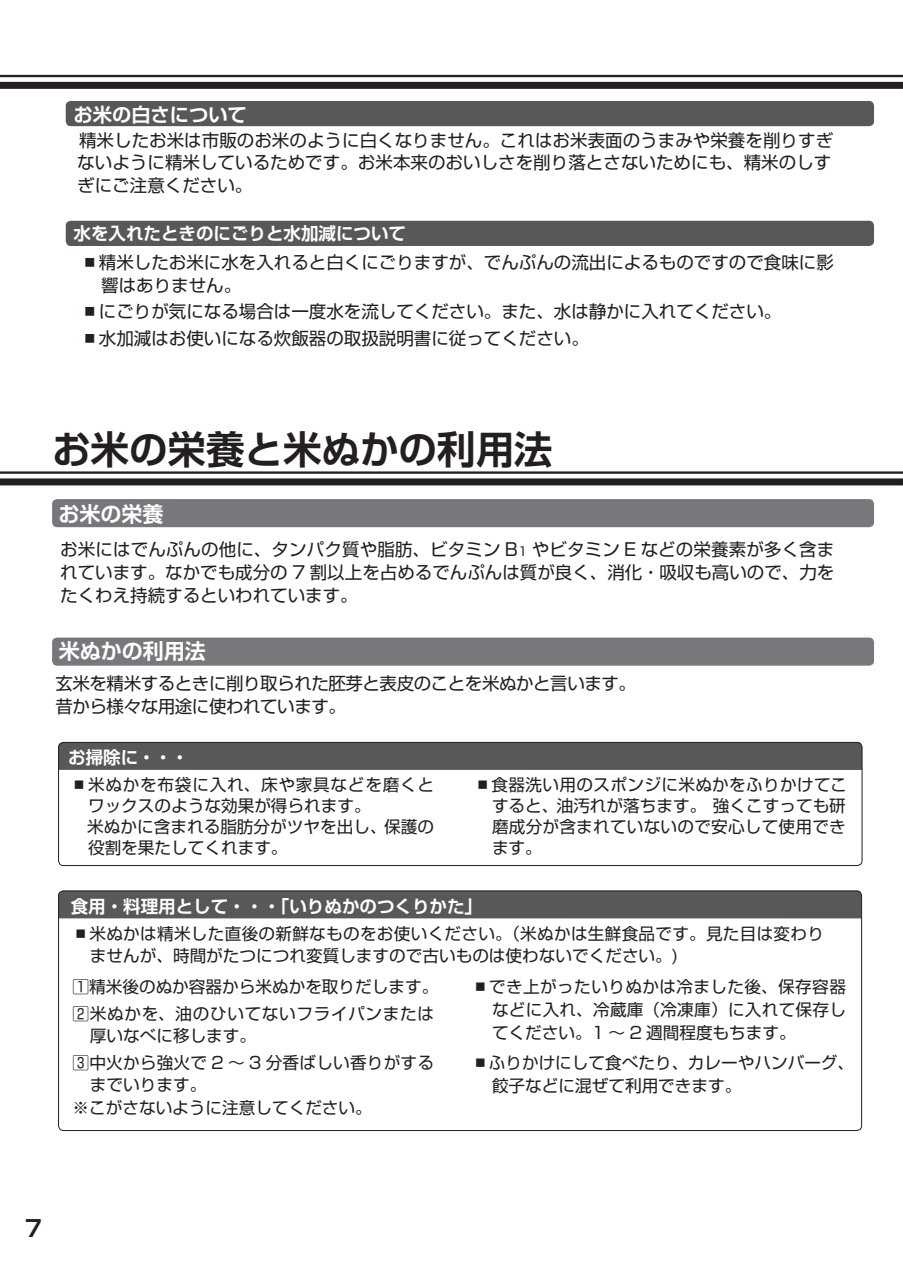
<style>
.page{position:relative;width:903px;height:1275px;background:#fff}
.page>*{position:absolute;margin:0;border:0;box-sizing:border-box;transform-origin:0 0}
.t1{font:700 38.5px "Shin Go Pr 5 De";color:#231f20}
.t2{font:700 22.75px "Shin Go Pr 5 De";color:#231f20}
.t3{font:700 21px "Shin Go Pr 5 De";color:#fff}
.t4{font:700 19.25px "Shin Go Pr 5 De";color:#fff}
.t5{font:17.5px/22.8px "Shin Go Pr 5";color:#231f20;text-align:justify}
.t6{font:17.5px/22.8px "Shin Go Pr 5";letter-spacing:-.025em;color:#231f20}
.t7{font:700 17.5px "Shin Go Pr 5 De";color:#fff}
.t8{font:16.62px/22.8px "Shin Go Pr 5";color:#231f20}
.t9{font:16.62px "Shin Go Pr 5";letter-spacing:.045em;color:#231f20}
.s1{font-size:12.25px}
</style>
<div class="page">
<hr style="left:0;top:75px;width:903px;height:2px;background:#231f20">
<div style="left:0;top:82px;width:903px;height:7px;background:#231f20"></div>
<div style="left:52px;top:638px;width:822px;height:28px;background:#76787b;border-radius:5px"></div>
<div style="left:52px;top:499px;width:822px;height:28px;background:#76787b;border-radius:5px"></div>
<hr style="left:0;top:471px;width:903px;height:3px;background:#231f20">
<div style="left:0;top:478px;width:903px;height:7px;background:#231f20"></div>
<div style="left:66px;top:221px;width:808px;height:25px;background:#57585a;border-radius:5px"></div>
<div style="left:60px;top:742px;width:802px;height:28px;background:#57585a"></div>
<div style="left:60px;top:892px;width:800px;height:26px;background:#57585a"></div>
<div style="left:58px;top:742px;width:804px;height:124px;border:1px solid #231f20;border-radius:5px"></div>
<div style="left:58px;top:890px;width:804px;height:241px;border:1px solid #231f20;border-radius:5px"></div>
<div style="left:66px;top:101px;width:808px;height:25px;background:#57585a;border-radius:5px"></div>
<p class="t4" style="left:74px;top:98px;width:175px">お米の白さについて</p>
<p class="t5" style="left:77px;top:127px;width:757px">精米したお米は市販のお米のように白くなりません。これはお米表面のうまみや栄養を削りすぎないように精米しているためです。お米本来のおいしさを削り落とさないためにも、精米のしすぎにご注意ください。</p>
<p class="t7" style="left:74px;top:219px;width:334px">水を入れたときのにごりと水加減について</p>
<p class="t5" style="left:101px;top:249px;width:734px;text-indent:-20px">▪精米したお米に水を入れると白くにごりますが、でんぷんの流出によるものですので食味に影響はありません。</p>
<p class="t5" style="left:81px;top:299px;width:701px">▪にごりが気になる場合は一度水を流してください。また、水は静かに入れてください。</p>
<p class="t5" style="left:81px;top:325px;width:509px">▪水加減はお使いになる炊飯器の取扱説明書に従ってください。</p>
<h1 class="t1" style="left:52px;top:417px;width:502px">お米の栄養と米ぬかの利用法</h1>
<p class="t3" style="left:58px;top:497px;width:107px">お米の栄養</p>
<p class="t5" style="left:60px;top:537px;width:776px">お米にはでんぷんの他に、タンパク質や脂肪、ビタミン B<span class="s1">1</span> やビタミン E などの栄養素が多く含まれています。なかでも成分の 7 割以上を占めるでんぷんは質が良く、消化・吸収も高いので、力をたくわえ持続するといわれています。</p>
<p class="t3" style="left:59px;top:634px;width:149px">米ぬかの利用法</p>
<p class="t6" style="left:55px;top:670px;width:582px">玄米を精米するときに削り取られた胚芽と表皮のことを米ぬかと言います。昔から様々な用途に使われています。</p>
<p class="t7" style="left:68px;top:743px;width:122px">お掃除に・・・</p>
<p class="t9" style="left:71px;top:770px;width:365px">▪米ぬかを布袋に入れ、床や家具などを磨くと</p>
<p class="t8" style="left:88px;top:792px;width:284px">ワックスのような効果が得られます。</p>
<p class="t8" style="left:71px;top:813px;width:365px">　米ぬかに含まれる脂肪分がツヤを出し、保護の</p>
<p class="t8" style="left:88px;top:834px;width:201px">役割を果たしてくれます。</p>
<p class="t8" style="left:492px;top:772px;width:355px;line-height:21px;text-align:justify;text-indent:-17px">▪食器洗い用のスポンジに米ぬかをふりかけてこすると、油汚れが落ちます。 強くこすっても研磨成分が含まれていないので安心して使用できます。</p>
<p class="t7" style="left:71px;top:892px;width:413px">食用・料理用として・・・「いりぬかのつくりかた」</p>
<p class="t8" style="left:90px;top:920px;width:736px;text-indent:-17px">▪米ぬかは精米した直後の新鮮なものをお使いください。（米ぬかは生鮮食品です。見た目は変わりませんが、時間がたつにつれ変質しますので古いものは使わないでください。)</p>
<p class="t8" style="left:73px;top:972px;width:367px;line-height:26.2px">1精米後のぬか容器から米ぬかを取りだします。<br>2米ぬかを、油のひいてないフライパンまたは</p>
<p class="t8" style="left:73px;top:1021px;width:363px;line-height:26.2px;text-indent:17px">厚いなべに移します。<br>3中火から強火で 2 〜 3 分香ばしい香りがする</p>
<p class="t8" style="left:73px;top:1072px;width:301px;text-indent:17px">までいります。<br>※こがさないように注意してください。</p>
<p class="t8" style="left:492px;top:974px;width:355px;text-align:justify;text-indent:-20px">▪でき上がったいりぬかは冷ました後、保存容器などに入れ、冷蔵庫（冷凍庫）に入れて保存してください。1 〜 2 週間程度もちます。</p>
<p class="t8" style="left:492px;top:1050px;width:364px;text-indent:-20px">▪ふりかけにして食べたり、カレーやハンバーグ、餃子などに混ぜて利用できます。</p>
<h2 class="t2" style="left:25px;top:1210px;width:19px">7</h2>
</div>
